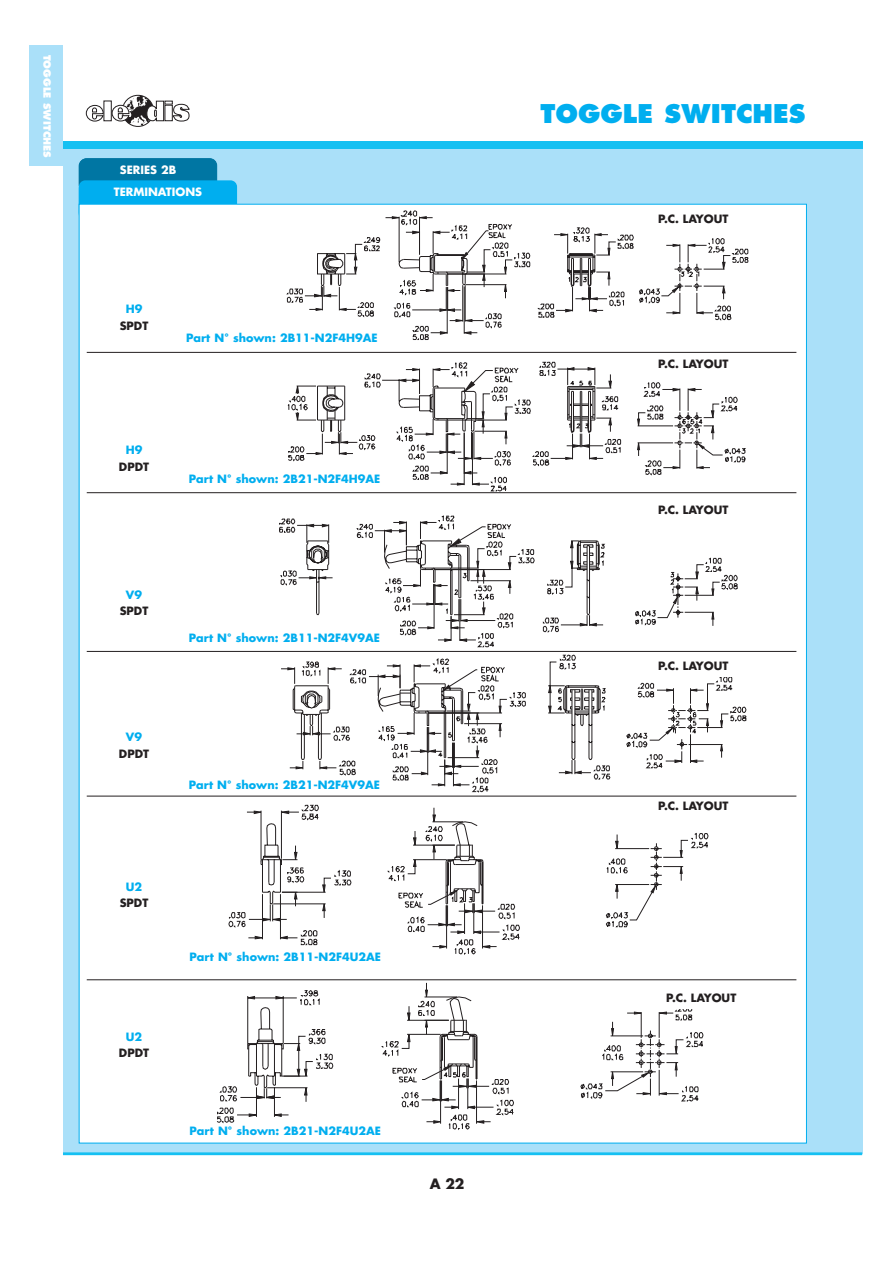
<style>
.page{position:relative;width:893px;height:1263px;background:#fff}
.page>*{position:absolute;margin:0;border:0;box-sizing:border-box;transform-origin:0 0}
.t1{font:800 25.05px "Futura";color:#00aeef}
.t2{font:700 13.95px "Futura";color:#231f20}
.t3{font:700 11.1px "Futura";color:#00aeef}
.t4{font:700 11.1px "Futura";color:#231f20}
.t5{font:700 11.1px/22.2px "Futura";color:#fff}
.t6{font:800 9.75px "Futura";color:#fff}
</style>
<div class="page">
<div style="left:29px;top:45px;width:34px;height:120px;background:#aae0f9"></div>
<div style="left:63px;top:145px;width:799px;height:1009px;background:#aae0f9"></div>
<svg style="left:111px;top:95px;width:79px;height:31px"></svg>
<svg style="left:86px;top:105px;width:18px;height:17px"></svg>
<div style="left:63px;top:141px;width:799px;height:8px;background:#15c0f2"></div>
<hr style="left:63px;top:1152px;width:799px;height:3px;background:#15c0f2">
<div style="left:80px;top:159px;width:137px;height:41px;background:#0076a3;border-radius:7px"></div>
<div style="left:79px;top:158px;width:138px;height:42px;border:1px solid #0076a3;border-radius:7px"></div>
<div style="left:79px;top:180px;width:158px;height:39px;background:#00aeef;border-radius:7px"></div>
<div style="left:79px;top:204px;width:727px;height:939px;background:#fff"></div>
<svg style="left:286px;top:210px;width:439px;height:101px"></svg>
<svg style="left:324px;top:249px;width:424px;height:103px"></svg>
<svg style="left:279px;top:361px;width:467px;height:286px"></svg>
<svg style="left:228px;top:805px;width:250px;height:123px"></svg>
<svg style="left:247px;top:844px;width:215px;height:111px"></svg>
<svg style="left:216px;top:980px;width:298px;height:150px"></svg>
<svg style="left:462px;top:840px;width:118px;height:237px"></svg>
<svg style="left:580px;top:832px;width:128px;height:270px"></svg>
<svg style="left:281px;top:654px;width:465px;height:139px"></svg>
<hr style="left:87px;top:352px;width:709px;height:1px;background:#231f20">
<hr style="left:87px;top:492px;width:709px;height:1px;background:#231f20">
<hr style="left:87px;top:651px;width:709px;height:1px;background:#231f20">
<hr style="left:87px;top:796px;width:709px;height:1px;background:#231f20">
<hr style="left:87px;top:979px;width:709px;height:1px;background:#231f20">
<div style="left:624px;top:210px;width:137px;height:20px;background:#fff"></div>
<div style="left:624px;top:355px;width:137px;height:20px;background:#fff"></div>
<div style="left:624px;top:501px;width:137px;height:20px;background:#fff"></div>
<div style="left:624px;top:658px;width:137px;height:19px;background:#fff"></div>
<div style="left:632px;top:989px;width:137px;height:20px;background:#fff"></div>
<p class="t6" style="left:51px;top:55px;width:104px;rotate:90deg">TOGGLE SWITCHES</p>
<p class="t5" style="left:114px;top:160px;width:90px;text-indent:6px">SERIES 2B<br>TERMINATIONS</p>
<p class="t3" style="left:126px;top:304px;width:18px">H9</p>
<p class="t4" style="left:120px;top:321px;width:30px">SPDT</p>
<p class="t3" style="left:186px;top:333px;width:193px">Part N° shown: 2B11-N2F4H9AE</p>
<p class="t3" style="left:126px;top:445px;width:18px">H9</p>
<p class="t4" style="left:119px;top:461px;width:32px">DPDT</p>
<p class="t3" style="left:189px;top:474px;width:193px">Part N° shown: 2B21-N2F4H9AE</p>
<p class="t3" style="left:126px;top:589px;width:18px">V9</p>
<p class="t4" style="left:120px;top:606px;width:30px">SPDT</p>
<p class="t3" style="left:126px;top:732px;width:18px">V9</p>
<p class="t4" style="left:119px;top:749px;width:32px">DPDT</p>
<p class="t3" style="left:126px;top:881px;width:18px">U2</p>
<p class="t4" style="left:120px;top:898px;width:30px">SPDT</p>
<p class="t3" style="left:126px;top:1031px;width:18px">U2</p>
<p class="t4" style="left:119px;top:1048px;width:32px">DPDT</p>
<p class="t3" style="left:189px;top:633px;width:193px">Part N° shown: 2B11-N2F4V9AE</p>
<p class="t3" style="left:189px;top:780px;width:193px">Part N° shown: 2B21-N2F4V9AE</p>
<p class="t3" style="left:189px;top:952px;width:193px">Part N° shown: 2B11-N2F4U2AE</p>
<p class="t3" style="left:189px;top:1126px;width:193px">Part N° shown: 2B21-N2F4U2AE</p>
<p class="t2" style="left:429px;top:1178px;width:36px">A 22</p>
<h1 class="t1" style="left:540px;top:103px;width:266px">TOGGLE SWITCHES</h1>
<p class="t4" style="left:658px;top:214px;width:72px">P.C. LAYOUT</p>
<p class="t4" style="left:658px;top:359px;width:72px">P.C. LAYOUT</p>
<p class="t4" style="left:658px;top:505px;width:72px">P.C. LAYOUT</p>
<p class="t4" style="left:658px;top:661px;width:72px">P.C. LAYOUT</p>
<p class="t4" style="left:658px;top:801px;width:72px">P.C. LAYOUT</p>
<p class="t4" style="left:666px;top:993px;width:72px">P.C. LAYOUT</p>
</div>
